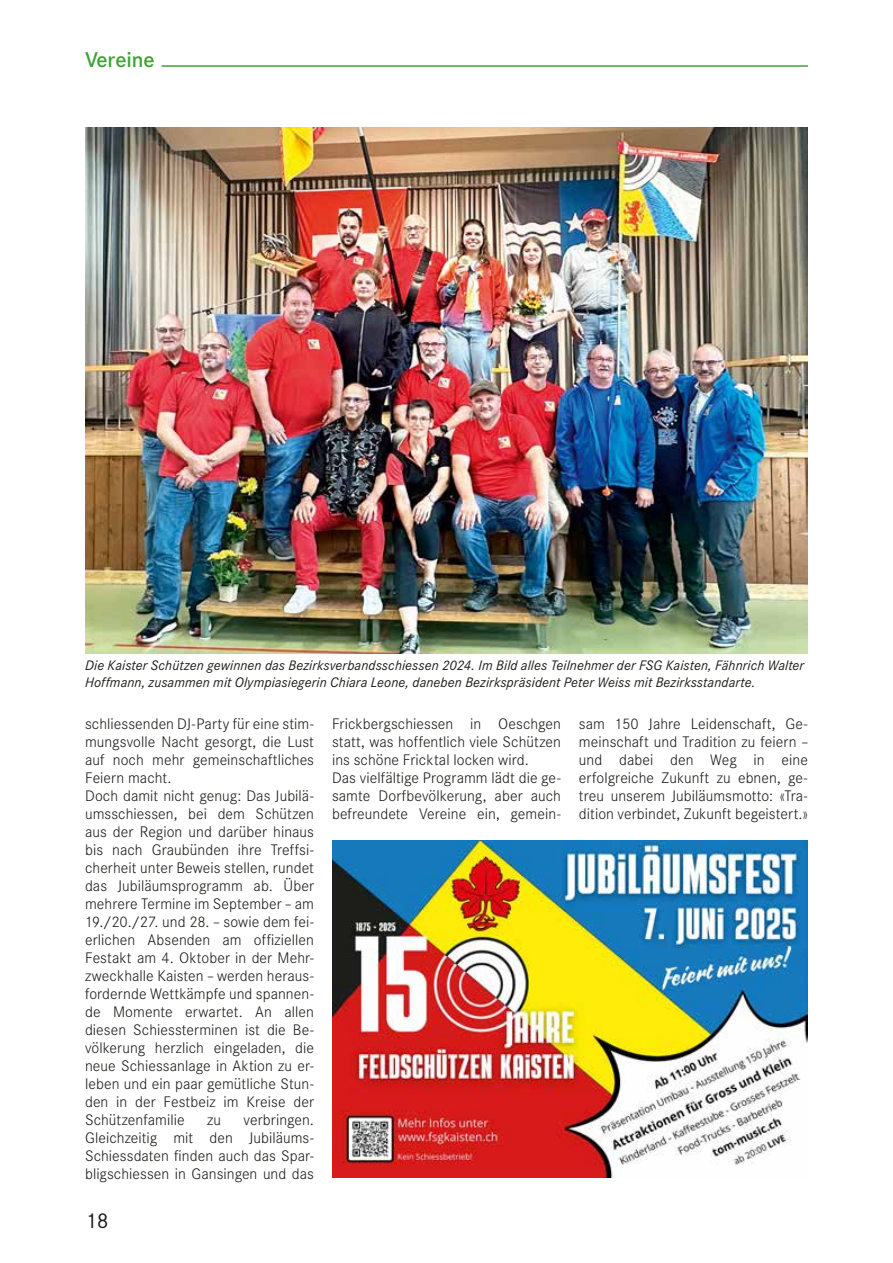
<style>
.page{position:relative;width:893px;height:1263px;background:#fff}
.page>*{position:absolute;margin:0;border:0;box-sizing:border-box;transform-origin:0 0}
.t1{font:500 21px "Corporate S";color:#3da434}
.t2{font:21px "Corporate S";color:#1a1a18}
.t3{font:300 15px/18px "Corporate S";letter-spacing:.005em;color:#1a1a18}
.t4{font:italic 13.5px/16.5px "Corporate S";letter-spacing:.005em;color:#1a1a18}
</style>
<div class="page">
<hr style="left:162px;top:65px;width:646px;height:2px;background:#3da434">
<img style="left:85px;top:128px;width:723px;height:526px">
<img style="left:332px;top:840px;width:476px;height:338px">
<h1 class="t1" style="left:85px;top:47px;width:71px">Vereine</h1>
<p class="t4" style="left:85px;top:657px;width:721px">Die Kaister Schützen gewinnen das Bezirksverbandsschiessen 2024. Im Bild alles Teilnehmer der FSG Kaisten, Fähnrich Walter<br>Hoffmann, zusammen mit Olympiasiegerin Chiara Leone, daneben Bezirkspräsident Peter Weiss mit Bezirksstandarte.</p>
<p class="t3" style="left:85px;top:715px;width:230px">schliessenden DJ-Party für eine stim&shy;mungsvolle Nacht gesorgt, die Lust auf noch mehr gemeinschaftliches<br>Feiern macht.<br>Doch damit nicht genug: Das Jubilä&shy;umsschiessen, bei dem Schützen aus der Region und darüber hinaus bis nach Graubünden ihre Treffsi&shy;cherheit unter Beweis stellen, rundet das Jubiläumsprogramm ab. Über mehrere Termine im September – am<br>19./20./27. und 28. – sowie dem fei&shy;erlichen Absenden am offiziellen<br>Festakt am 4. Oktober in der Mehr&shy;zweckhalle Kaisten – werden heraus&shy;fordernde Wettkämpfe und spannen&shy;de Momente erwartet. An allen diesen Schiessterminen ist die Be&shy;völkerung herzlich eingeladen, die neue Schiessanlage in Aktion zu er&shy;leben und ein paar gemütliche Stun&shy;den in der Festbeiz im Kreise der<br>Schützenfamilie</p>
<p class="t3" style="left:85px;top:1111px;width:230px;text-align:justify;text-indent:159px">verbringen.<br>Gleichzeitig mit den Jubiläums-Schiessdaten finden auch das Spar&shy;bligschiessen in Gansingen und das</p>
<p class="t3" style="left:207px;top:1111px;width:15px">zu</p>
<h1 class="t2" style="left:85px;top:1208px;width:25px">18</h1>
<p class="t3" style="left:332px;top:715px;width:230px">Frickbergschiessen in Oeschgen statt, was hoffentlich viele Schützen ins schöne Fricktal locken wird.<br>Das vielfältige Programm lädt die ge&shy;samte Dorfbevölkerung, aber auch befreundete Vereine ein, gemein-</p>
<p class="t3" style="left:579px;top:715px;width:230px;text-align:justify">sam 150 Jahre Leidenschaft, Ge&shy;meinschaft und Tradition zu feiern – und dabei den Weg in eine erfolgreiche Zukunft zu ebnen, ge&shy;treu unserem Jubiläumsmotto: «Tra&shy;dition verbindet, Zukunft begeistert.»</p>
</div>
